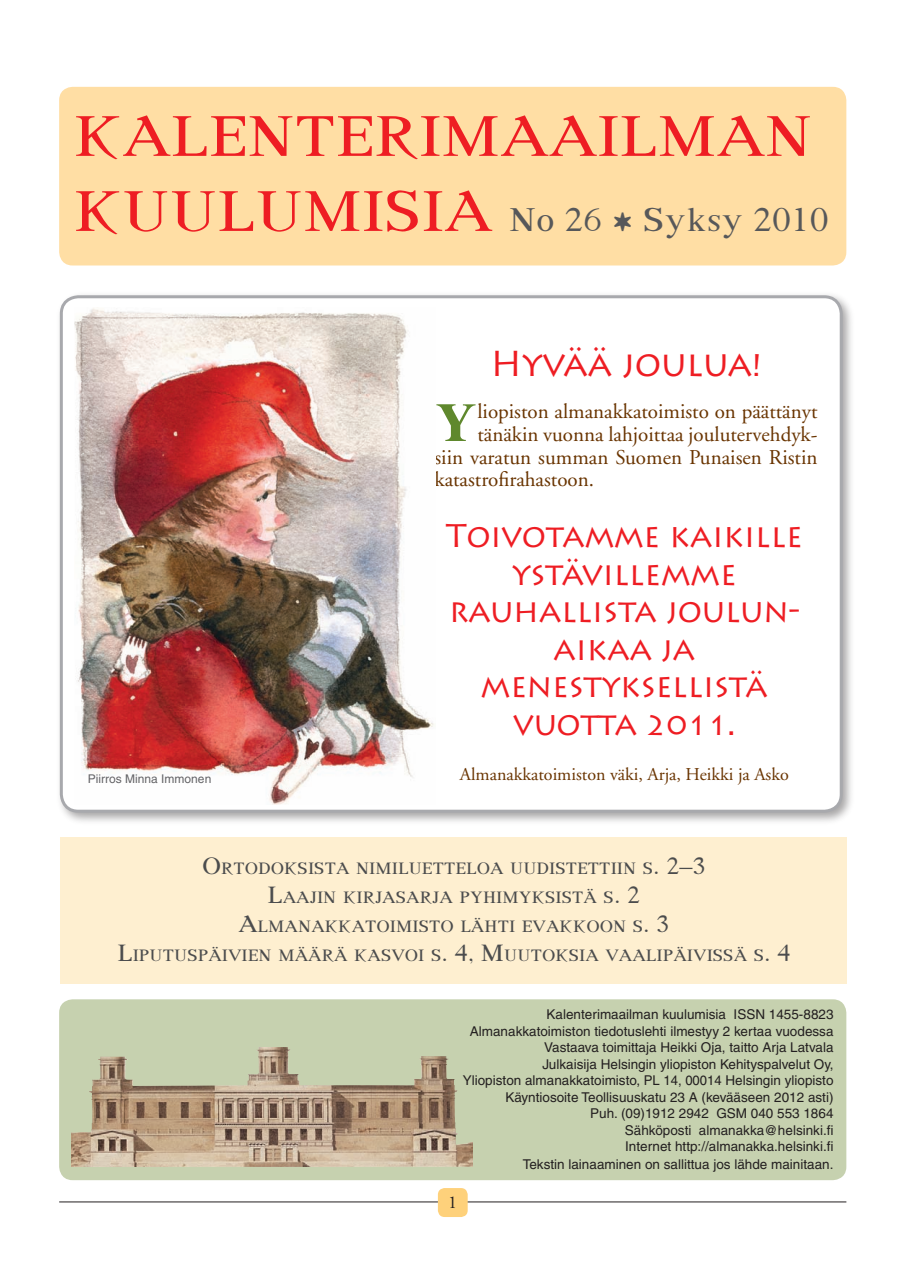
<style>
.page{position:relative;width:897px;height:1267px;background:#fff}
.page>*{position:absolute;margin:0;border:0;box-sizing:border-box;transform-origin:0 0}
.pääots{font:60px "Deatnu Roman";color:#ee1d23;scale:1.1 1}
.leip_eka{font:700 54.3px "Deatnu";color:#5f882d;scale:1.15 1}
.ots_kesk{font:36px "Lithos Pro";color:#ee1d23;scale:.95 1}
.pääots-2{font:34.5px "Deatnu Roman";color:#57585a;scale:1.1 1}
.ots_kesk-2{font:33px/37.5px "Lithos Pro";color:#ee1d23;text-align:center;scale:.95 1}
.leip_eka-2{font:21px "Adobe Garamond";color:#693400}
.leip_eka-3{font:18px "Adobe Garamond";color:#693400}
.sisällys{font:17.4px "Deatnu Roman";color:#4b4c4d;scale:1.06 1}
.laat_eka{font:13.5px "Helvetica";color:#231f20}
.laat_eka-2{font:12px "Helvetica";color:#636366}
.s1{font-size:60px;color:#ee1d23}
.s2{font-family:"Astro Modern";font-size:27px}
.s3{font-size:24.75px}
</style>
<div class="page">
<hr style="left:59px;top:1201px;width:787px;height:1px;background:#231f20">
<div style="left:438px;top:1187px;width:29px;height:29px;background:#fed17b;border-radius:7px"></div>
<div style="left:59px;top:87px;width:787px;height:178px;background:#ffdea4;border-radius:14px"></div>
<div style="left:59px;top:999px;width:787px;height:181px;background:#c6d1af;border-radius:14px"></div>
<img style="left:72px;top:1047px;width:400px;height:119px">
<div style="left:55px;top:290px;width:801px;height:536px;background:#231f20;opacity:.4"></div>
<div style="left:61px;top:297px;width:780px;height:514px;background:#fff;border-radius:17px"></div>
<div style="left:60px;top:295px;width:782px;height:517px;border:3px solid #a8a9ad;border-radius:17px"></div>
<div style="left:60px;top:837px;width:786px;height:146px;background:#feefd0"></div>
<img style="left:74px;top:308px;width:360px;height:496px">
<p class="pääots" style="left:74px;top:103px;width:672px">KALENTERIMAAILMAN</p>
<p class="pääots-2" style="left:74px;top:200px;width:687px"><span class="s1">KUULUMISIA</span> No 26 <span class="s2">&amp;</span> Syksy 2010</p>
<p class="ots_kesk" style="left:490px;top:342px;width:286px">Hyvää joulua!</p>
<p class="leip_eka" style="left:434px;top:391px;width:39px">Y</p>
<p class="leip_eka-2" style="left:477px;top:400px;width:341px">liopiston almanakkatoimisto on päättänyt</p>
<p class="leip_eka-2" style="left:477px;top:423px;width:341px">tänäkin vuonna lahjoittaa joulutervehdyk-</p>
<p class="leip_eka-2" style="left:434px;top:445px;width:384px">siin varatun summan Suomen Punaisen Ristin</p>
<p class="leip_eka-2" style="left:434px;top:468px;width:161px">katastrofirahastoon.</p>
<p class="ots_kesk-2" style="left:446px;top:517px;width:377px">Toivotamme kaikille ystävillemme rauhallista joulun&shy;aikaa ja menestyksellistä vuotta 2011.</p>
<p class="laat_eka-2" style="left:88px;top:771px;width:125px">Piirros Minna Immonen</p>
<p class="leip_eka-3" style="left:460px;top:764px;width:330px">Almanakkatoimiston väki, Arja, Heikki ja Asko</p>
<p class="sisällys" style="left:202px;top:858px;width:476px"><span class="s3">O</span>RTODOKSISTA NIMILUETTELOA UUDISTETTIIN S<span class="s3">. 2–3</span></p>
<p class="sisällys" style="left:267px;top:887px;width:353px"><span class="s3">L</span>AAJIN KIRJASARJA PYHIMYKSISTÄ S<span class="s3">. 2</span></p>
<p class="sisällys" style="left:238px;top:916px;width:317px"><span class="s3">A</span>LMANAKKATOIMISTO LÄHTI EVAKKOO</p>
<p class="sisällys" style="left:613px;top:916px;width:55px">N S<span class="s3">. 3</span></p>
<p class="sisällys" style="left:117px;top:945px;width:636px"><span class="s3">L</span>IPUTUSPÄIVIEN MÄÄRÄ KASVOI S<span class="s3">. 4, M</span>UUTOKSIA VAALIPÄIVISSÄ S<span class="s3">. 4</span></p>
<p class="laat_eka" style="left:546px;top:1006px;width:288px">Kalenterimaailman kuulumisia ISSN 1455-8823</p>
<p class="laat_eka" style="left:470px;top:1023px;width:365px">Almanakkatoimiston tiedotuslehti ilmestyy 2 kertaa vuodessa</p>
<p class="laat_eka" style="left:544px;top:1039px;width:291px">Vastaava toimittaja Heikki Oja, taitto Arja Latvala</p>
<p class="laat_eka" style="left:542px;top:1056px;width:292px">Julkaisija Helsingin yliopiston Kehityspalvelut Oy,</p>
<p class="laat_eka" style="left:462px;top:1072px;width:372px">Yliopiston almanakkatoimisto, PL 14, 00014 Helsingin yliopisto</p>
<p class="laat_eka" style="left:505px;top:1089px;width:329px">Käyntiosoite Teollisuuskatu 23 A (kevääseen 2012 asti)</p>
<p class="laat_eka" style="left:590px;top:1105px;width:245px">Puh. (09)1912 2942 GSM 040 553 1864</p>
<p class="laat_eka" style="left:624px;top:1122px;width:210px">Sähköposti almanakka@helsinki.fi</p>
<p class="laat_eka" style="left:625px;top:1138px;width:210px">Internet http://almanakka.helsinki.fi</p>
<p class="laat_eka" style="left:522px;top:1156px;width:312px">Tekstin lainaaminen on sallittua jos lähde mainitaan.</p>
</div>
